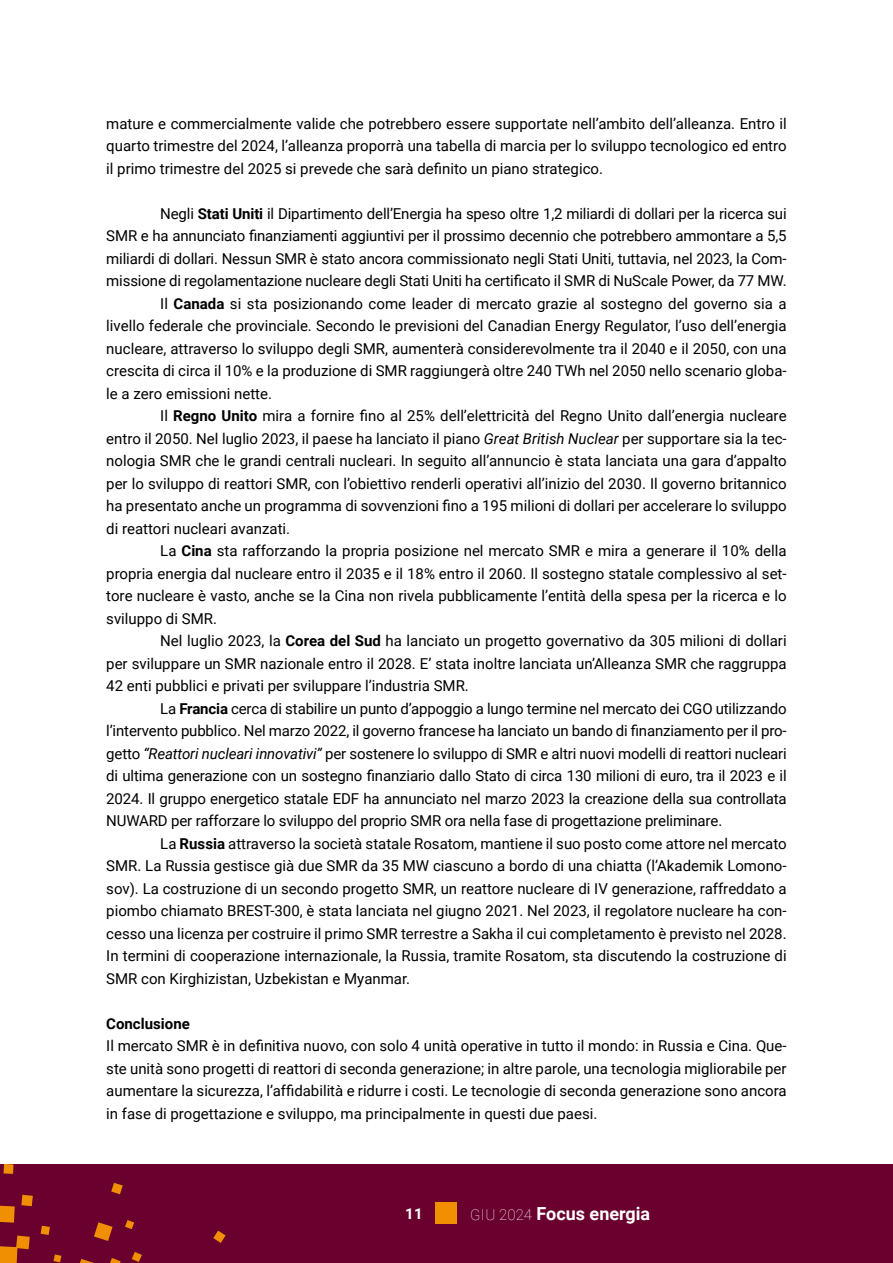
<style>
.page{position:relative;width:893px;height:1263px;background:#fff}
.page>*{position:absolute;margin:0;border:0;box-sizing:border-box;transform-origin:0 0}
.t1{font:700 18px "Roboto";color:#fff}
.t2{font:15px/22.5px "Roboto";color:#000;text-align:justify}
.t3{font:700 15px "Roboto";color:#000}
.t4{font:700 15px "Roboto";color:#fff}
.s1{font-weight:700}
.s2{font-style:italic}
.s3{font-weight:100;font-size:15px}
</style>
<div class="page">
<div style="left:0;top:1164px;width:893px;height:99px;background:#6a002e"></div>
<svg style="left:0;top:1164px;width:226px;height:99px"></svg>
<div style="left:436px;top:1203px;width:21px;height:21px;background:#f28f00"></div>
<p class="t2" style="left:106px;top:112px;width:682px">mature e commercialmente valide che potrebbero essere supportate nell’ambito dell’alleanza. Entro il quarto trimestre del 2024, l’alleanza proporrà una tabella di marcia per lo sviluppo tecnologico ed entro il primo trimestre del 2025 si prevede che sarà definito un piano strategico.</p>
<p class="t2" style="left:160px;top:202px;width:628px">Negli <span class="s1">Stati Uniti</span> il Dipartimento dell’Energia ha speso oltre 1,2 miliardi di dollari per la ricerca sui</p>
<p class="t2" style="left:106px;top:224px;width:682px">SMR e ha annunciato finanziamenti aggiuntivi per il prossimo decennio che potrebbero ammontare a 5,5</p>
<p class="t2" style="left:106px;top:247px;width:682px">miliardi di dollari. Nessun SMR è stato ancora commissionato negli Stati Uniti, tuttavia, nel 2023, la Com-</p>
<p class="t2" style="left:106px;top:269px;width:682px">missione di regolamentazione nucleare degli Stati Uniti ha certificato il SMR di NuScale Power, da 77 MW.</p>
<p class="t2" style="left:160px;top:292px;width:628px">Il <span class="s1">Canada</span> si sta posizionando come leader di mercato grazie al sostegno del governo sia a</p>
<p class="t2" style="left:106px;top:314px;width:682px">livello federale che provinciale. Secondo le previsioni del Canadian Energy Regulator, l’uso dell’energia</p>
<p class="t2" style="left:106px;top:337px;width:682px">nucleare, attraverso lo sviluppo degli SMR, aumenterà considerevolmente tra il 2040 e il 2050, con una</p>
<p class="t2" style="left:106px;top:359px;width:682px">crescita di circa il 10% e la produzione di SMR raggiungerà oltre 240 TWh nel 2050 nello scenario globa-</p>
<p class="t2" style="left:106px;top:382px;width:167px">le a zero emissioni nette.</p>
<p class="t2" style="left:160px;top:404px;width:628px">Il <span class="s1">Regno Unito</span> mira a fornire fino al 25% dell’elettricità del Regno Unito dall’energia nucleare</p>
<p class="t2" style="left:106px;top:427px;width:682px">entro il 2050. Nel luglio 2023, il paese ha lanciato il piano <span class="s2">Great British Nuclear</span> per supportare sia la tec-</p>
<p class="t2" style="left:106px;top:449px;width:682px">nologia SMR che le grandi centrali nucleari. In seguito all’annuncio è stata lanciata una gara d’appalto</p>
<p class="t2" style="left:106px;top:472px;width:682px">per lo sviluppo di reattori SMR, con l’obiettivo renderli operativi all’inizio del 2030. Il governo britannico</p>
<p class="t2" style="left:106px;top:494px;width:682px">ha presentato anche un programma di sovvenzioni fino a 195 milioni di dollari per accelerare lo sviluppo</p>
<p class="t2" style="left:106px;top:517px;width:185px">di reattori nucleari avanzati.</p>
<p class="t2" style="left:160px;top:539px;width:628px">La <span class="s1">Cina</span> sta rafforzando la propria posizione nel mercato SMR e mira a generare il 10% della</p>
<p class="t2" style="left:106px;top:562px;width:682px">propria energia dal nucleare entro il 2035 e il 18% entro il 2060. Il sostegno statale complessivo al set-</p>
<p class="t2" style="left:106px;top:584px;width:682px">tore nucleare è vasto, anche se la Cina non rivela pubblicamente l’entità della spesa per la ricerca e lo</p>
<p class="t2" style="left:106px;top:607px;width:112px">sviluppo di SMR.</p>
<p class="t2" style="left:160px;top:629px;width:628px">Nel luglio 2023, la <span class="s1">Corea del Sud</span> ha lanciato un progetto governativo da 305 milioni di dollari</p>
<p class="t2" style="left:106px;top:652px;width:682px">per sviluppare un SMR nazionale entro il 2028. E’ stata inoltre lanciata un’Alleanza SMR che raggruppa</p>
<p class="t2" style="left:106px;top:674px;width:364px">42 enti pubblici e privati per sviluppare l’industria SMR.</p>
<p class="t2" style="left:160px;top:697px;width:628px">La <span class="s1">Francia</span> cerca di stabilire un punto d’appoggio a lungo termine nel mercato dei CGO utilizzando</p>
<p class="t2" style="left:106px;top:719px;width:682px">l’intervento pubblico. Nel marzo 2022, il governo francese ha lanciato un bando di finanziamento per il pro-</p>
<p class="t2" style="left:106px;top:742px;width:682px">getto <span class="s2">“Reattori nucleari innovativi”</span> per sostenere lo sviluppo di SMR e altri nuovi modelli di reattori nucleari</p>
<p class="t2" style="left:106px;top:764px;width:682px">di ultima generazione con un sostegno finanziario dallo Stato di circa 130 milioni di euro, tra il 2023 e il</p>
<p class="t2" style="left:106px;top:787px;width:682px">2024. Il gruppo energetico statale EDF ha annunciato nel marzo 2023 la creazione della sua controllata</p>
<p class="t2" style="left:106px;top:809px;width:617px">NUWARD per rafforzare lo sviluppo del proprio SMR ora nella fase di progettazione preliminare.</p>
<p class="t2" style="left:160px;top:832px;width:628px">La <span class="s1">Russia</span> attraverso la società statale Rosatom, mantiene il suo posto come attore nel mercato</p>
<p class="t2" style="left:106px;top:854px;width:682px">SMR. La Russia gestisce già due SMR da 35 MW ciascuno a bordo di una chiatta (l’Akademik Lomono-</p>
<p class="t2" style="left:106px;top:877px;width:682px">sov). La costruzione di un secondo progetto SMR, un reattore nucleare di IV generazione, raffreddato a</p>
<p class="t2" style="left:106px;top:899px;width:682px">piombo chiamato BREST-300, è stata lanciata nel giugno 2021. Nel 2023, il regolatore nucleare ha con-</p>
<p class="t2" style="left:106px;top:922px;width:682px">cesso una licenza per costruire il primo SMR terrestre a Sakha il cui completamento è previsto nel 2028.</p>
<p class="t2" style="left:106px;top:944px;width:682px">In termini di cooperazione internazionale, la Russia, tramite Rosatom, sta discutendo la costruzione di</p>
<p class="t2" style="left:106px;top:967px;width:305px">SMR con Kirghizistan, Uzbekistan e Myanmar.</p>
<p class="t3" style="left:106px;top:1013px;width:85px">Conclusione</p>
<p class="t2" style="left:106px;top:1034px;width:682px">Il mercato SMR è in definitiva nuovo, con solo 4 unità operative in tutto il mondo: in Russia e Cina. Que&shy;ste unità sono progetti di reattori di seconda generazione; in altre parole, una tecnologia migliorabile per aumentare la sicurezza, l’affidabilità e ridurre i costi. Le tecnologie di seconda generazione sono ancora in fase di progettazione e sviluppo, ma principalmente in questi due paesi.</p>
<p class="t4" style="left:405px;top:1203px;width:19px">11</p>
<p class="t1" style="left:470px;top:1200px;width:182px"><span class="s3">GIU 2024</span> Focus energia</p>
</div>
